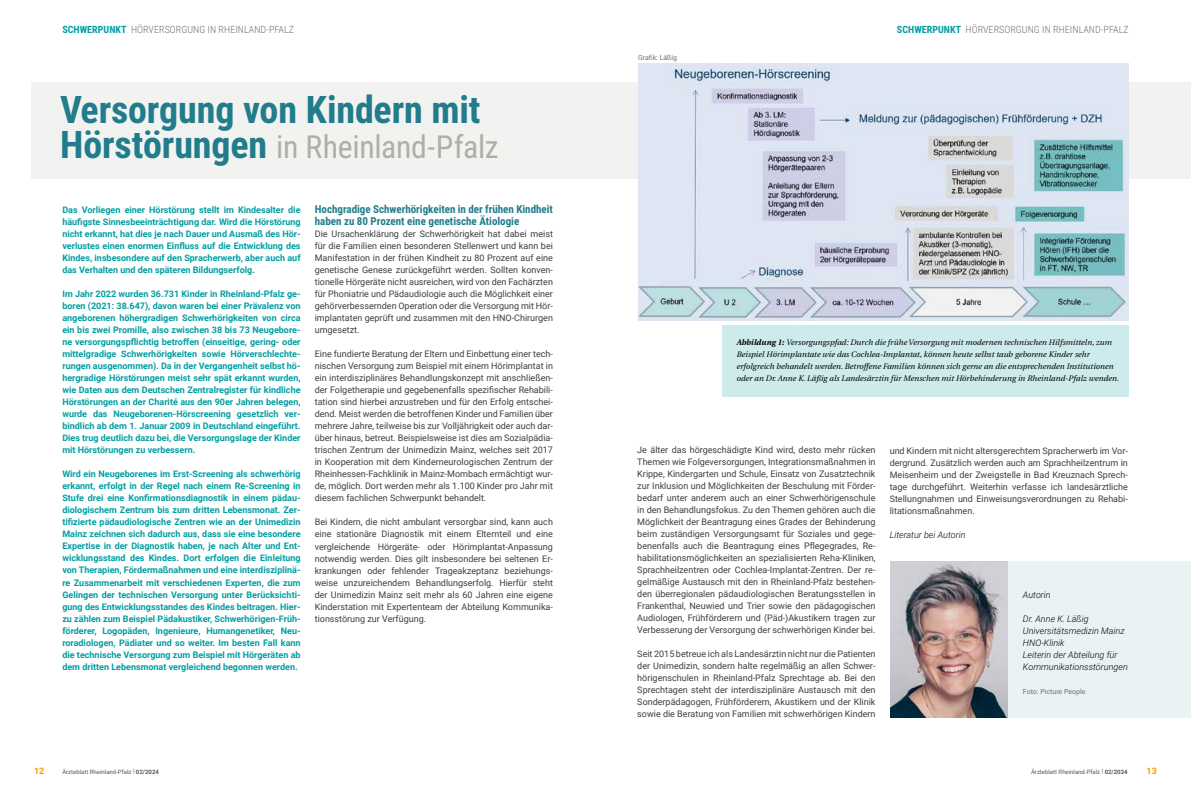
<style>
.page{position:relative;width:1191px;height:794px;background:#fff}
.page>*{position:absolute;margin:0;border:0;box-sizing:border-box;transform-origin:0 0}
.t1{font:700 38px "Roboto Condensed";letter-spacing:-.005em;color:#217c8c}
.t2{font:31.7px "Roboto Condensed";letter-spacing:-.01em;color:#aeafa6}
.t3{font:700 11px/12px "Roboto Condensed";color:#217c8c}
.t4{font:300 10px "Roboto Condensed";letter-spacing:.005em;color:#707172}
.t5{font:9px/12px "Roboto";color:#3e3d40;text-align:justify}
.t6{font:700 9px/12px "Roboto";color:#009ea2;text-align:justify}
.t7{font:italic 300 9px/12px "Roboto";color:#000}
.t8{font:700 9px "Roboto";color:#f49e00}
.t9{font:italic 8px/12px "Linguistics Pro";letter-spacing:.005em;color:#000}
.t10{font:7px "Roboto";color:#707172}
.t11{font:6px "Roboto";color:#58585a}
.s1{font-weight:700;color:#009ea2}
.s2{font-weight:700;font-size:38px;color:#217c8c}
.s3{font-weight:700}
</style>
<div class="page">
<div style="left:31px;top:83px;width:1160px;height:96px;background:#f2f3f1"></div>
<div style="left:722px;top:326px;width:406px;height:71px;background:#cdebec"></div>
<img style="left:638px;top:63px;width:490px;height:258px">
<div style="left:889px;top:561px;width:302px;height:156px;background:#e9f3f3"></div>
<img style="left:890px;top:561px;width:117px;height:156px">
<p class="t4" style="left:62px;top:22px;width:233px"><span class="s1">SCHWERPUNKT</span> HÖRVERSORGUNG IN RHEINLAND-PFALZ</p>
<p class="t4" style="left:897px;top:22px;width:233px"><span class="s1">SCHWERPUNKT</span> HÖRVERSORGUNG IN RHEINLAND-PFALZ</p>
<h1 class="t1" style="left:60px;top:83px;width:422px">Versorgung von Kindern mit</h1>
<h2 class="t2" style="left:60px;top:125px;width:440px"><span class="s2">Hörstörungen</span> in Rheinland-Pfalz</h2>
<p class="t6" style="left:62px;top:204px;width:240px">Das Vorliegen einer Hörstörung stellt im Kindesalter die häufigste Sinnesbeeinträchtigung dar. Wird die Hörstörung nicht erkannt, hat dies je nach Dauer und Ausmaß des Hör&shy;verlustes einen enormen Einfluss auf die Entwicklung des Kindes, insbesondere auf den Spracherwerb, aber auch auf das Verhalten und den späteren Bildungserfolg.</p>
<p class="t6" style="left:62px;top:288px;width:240px">Im Jahr 2022 wurden 36.731 Kinder in Rheinland-Pfalz ge&shy;boren (2021: 38.647), davon waren bei einer Prävalenz von angeborenen höhergradigen Schwerhörigkeiten von circa ein bis zwei Promille, also zwischen 38 bis 73 Neugebore&shy;ne versorgungspflichtig betroffen (einseitige, gering- oder mittelgradige Schwerhörigkeiten sowie Hörverschlechte&shy;rungen ausgenommen). Da in der Vergangenheit selbst hö&shy;hergradige Hörstörungen meist sehr spät erkannt wurden, wie Daten aus dem Deutschen Zentralregister für kindliche Hörstörungen an der Charité aus den 90er Jahren belegen, wurde das Neugeborenen-Hörscreening gesetzlich ver&shy;bindlich ab dem 1. Januar 2009 in Deutschland eingeführt.<br>Dies trug deutlich dazu bei, die Versorgungslage der Kinder mit Hörstörungen zu verbessern.</p>
<p class="t6" style="left:62px;top:468px;width:240px">Wird ein Neugeborenes im Erst-Screening als schwerhörig erkannt, erfolgt in der Regel nach einem Re-Screening in Stufe drei eine Konfirmationsdiagnostik in einem pädau&shy;diologischem Zentrum bis zum dritten Lebensmonat. Zer&shy;tifizierte pädaudiologische Zentren wie an der Unimedizin Mainz zeichnen sich dadurch aus, dass sie eine besondere Expertise in der Diagnostik haben, je nach Alter und Ent&shy;wicklungsstand des Kindes. Dort erfolgen die Einleitung von Therapien, Fördermaßnahmen und eine interdisziplinä&shy;re Zusammenarbeit mit verschiedenen Experten, die zum Gelingen der technischen Versorgung unter Berücksichti&shy;gung des Entwicklungsstandes des Kindes beitragen. Hier&shy;zu zählen zum Beispiel Pädakustiker, Schwerhörigen-Früh&shy;förderer, Logopäden, Ingenieure, Humangenetiker, Neu&shy;roradiologen, Pädiater und so weiter. Im besten Fall kann die technische Versorgung zum Beispiel mit Hörgeräten ab dem dritten Lebensmonat vergleichend begonnen werden.</p>
<p class="t3" style="left:315px;top:203px;width:240px">Hochgradige Schwerhörigkeiten in der frühen Kindheit haben zu 80 Prozent eine genetische Ätiologie</p>
<p class="t5" style="left:315px;top:228px;width:240px">Die Ursachenklärung der Schwerhörigkeit hat dabei meist für die Familien einen besonderen Stellenwert und kann bei Manifestation in der frühen Kindheit zu 80 Prozent auf eine genetische Genese zurückgeführt werden. Sollten konven&shy;tionelle Hörgeräte nicht ausreichen, wird von den Fachärzten für Phoniatrie und Pädaudiologie auch die Möglichkeit einer gehörverbessernden Operation oder die Versorgung mit Hör&shy;implantaten geprüft und zusammen mit den HNO-Chirurgen umgesetzt.</p>
<p class="t5" style="left:315px;top:348px;width:240px">Eine fundierte Beratung der Eltern und Einbettung einer tech&shy;nischen Versorgung zum Beispiel mit einem Hörimplantat in ein interdisziplinäres Behandlungskonzept mit anschließen&shy;der Folgetherapie und gegebenenfalls spezifischer Rehabili&shy;tation sind hierbei anzustreben und für den Erfolg entschei&shy;dend. Meist werden die betroffenen Kinder und Familien über mehrere Jahre, teilweise bis zur Volljährigkeit oder auch dar&shy;über hinaus, betreut. Beispielsweise ist dies am Sozialpädia&shy;trischen Zentrum der Unimedizin Mainz, welches seit 2017 in Kooperation mit dem Kinderneurologischen Zentrum der Rheinhessen-Fachklinik in Mainz-Mombach ermächtigt wur&shy;de, möglich. Dort werden mehr als 1.100 Kinder pro Jahr mit diesem fachlichen Schwerpunkt behandelt.</p>
<p class="t5" style="left:315px;top:516px;width:240px">Bei Kindern, die nicht ambulant versorgbar sind, kann auch eine stationäre Diagnostik mit einem Elternteil und eine vergleichende Hörgeräte- oder Hörimplantat-Anpassung notwendig werden. Dies gilt insbesondere bei seltenen Er&shy;krankungen oder fehlender Trageakzeptanz beziehungs&shy;weise unzureichendem Behandlungserfolg. Hierfür steht der Unimedizin Mainz seit mehr als 60 Jahren eine eigene Kinderstation mit Expertenteam der Abteilung Kommunika&shy;tionsstörung zur Verfügung.</p>
<p class="t10" style="left:638px;top:52px;width:41px">Grafik: Läßig</p>
<p class="t9" style="left:736px;top:336px;width:384px"><span class="s3">Abbildung 1:</span> Versorgungspfad: Durch die frühe Versorgung mit modernen technischen Hilfsmitteln, zum Beispiel Hörimplantate wie das Cochlea-Implantat, können heute selbst taub geborene Kinder sehr erfolgreich behandelt werden. Betroffene Familien können sich gerne an die entsprechenden Institutionen oder an Dr. Anne K. Läßig als Landesärztin für Menschen mit Hörbehinderung in Rheinland-Pfalz wenden.</p>
<p class="t5" style="left:637px;top:444px;width:240px">Je älter das hörgeschädigte Kind wird, desto mehr rücken Themen wie Folgeversorgungen, Integrationsmaßnahmen in Krippe, Kindergarten und Schule, Einsatz von Zusatztechnik zur Inklusion und Möglichkeiten der Beschulung mit Förder&shy;bedarf unter anderem auch an einer Schwerhörigenschule in den Behandlungsfokus. Zu den Themen gehören auch die Möglichkeit der Beantragung eines Grades der Behinderung beim zuständigen Versorgungsamt für Soziales und gege&shy;benenfalls auch die Beantragung eines Pflegegrades, Re&shy;habilitationsmöglichkeiten an spezialisierten Reha-Kliniken, Sprachheilzentren oder Cochlea-Implantat-Zentren. Der re&shy;gelmäßige Austausch mit den in Rheinland-Pfalz bestehen&shy;den überregionalen pädaudiologischen Beratungsstellen in Frankenthal, Neuwied und Trier sowie den pädagogischen Audiologen, Frühförderern und (Päd-)Akustikern tragen zur Verbesserung der Versorgung der schwerhörigen Kinder bei.</p>
<p class="t5" style="left:637px;top:648px;width:240px">Seit 2015 betreue ich als Landesärztin nicht nur die Patienten der Unimedizin, sondern halte regelmäßig an allen Schwer&shy;hörigenschulen in Rheinland-Pfalz Sprechtage ab. Bei den Sprechtagen steht der interdisziplinäre Austausch mit den Sonderpädagogen, Frühförderern, Akustikern und der Klinik sowie die Beratung von Familien mit schwerhörigen Kindern</p>
<p class="t5" style="left:889px;top:444px;width:240px">und Kindern mit nicht altersgerechtem Spracherwerb im Vor&shy;dergrund. Zusätzlich werden auch am Sprachheilzentrum in Meisenheim und der Zweigstelle in Bad Kreuznach Sprech&shy;tage durchgeführt. Weiterhin verfasse ich landesärztliche Stellungnahmen und Einweisungsverordnungen zu Rehabi&shy;litationsmaßnahmen.</p>
<p class="t7" style="left:889px;top:528px;width:77px">Literatur bei Autorin</p>
<p class="t7" style="left:1023px;top:588px;width:29px">Autorin</p>
<p class="t7" style="left:1023px;top:612px;width:106px">Dr. Anne K. Läßig<br>Universitätsmedizin Mainz<br>HNO-Klinik<br>Leiterin der Abteilung für<br>Kommunikationsstörungen</p>
<p class="t10" style="left:1023px;top:686px;width:64px">Foto: Picture People</p>
<p class="t8" style="left:34px;top:764px;width:12px">12</p>
<p class="t11" style="left:62px;top:767px;width:98px">Ärzteblatt Rheinland-Pfalz | <span class="s3">02/2024</span></p>
<p class="t11" style="left:1031px;top:767px;width:98px">Ärzteblatt Rheinland-Pfalz | <span class="s3">02/2024</span></p>
<p class="t8" style="left:1146px;top:764px;width:12px">13</p>
</div>
